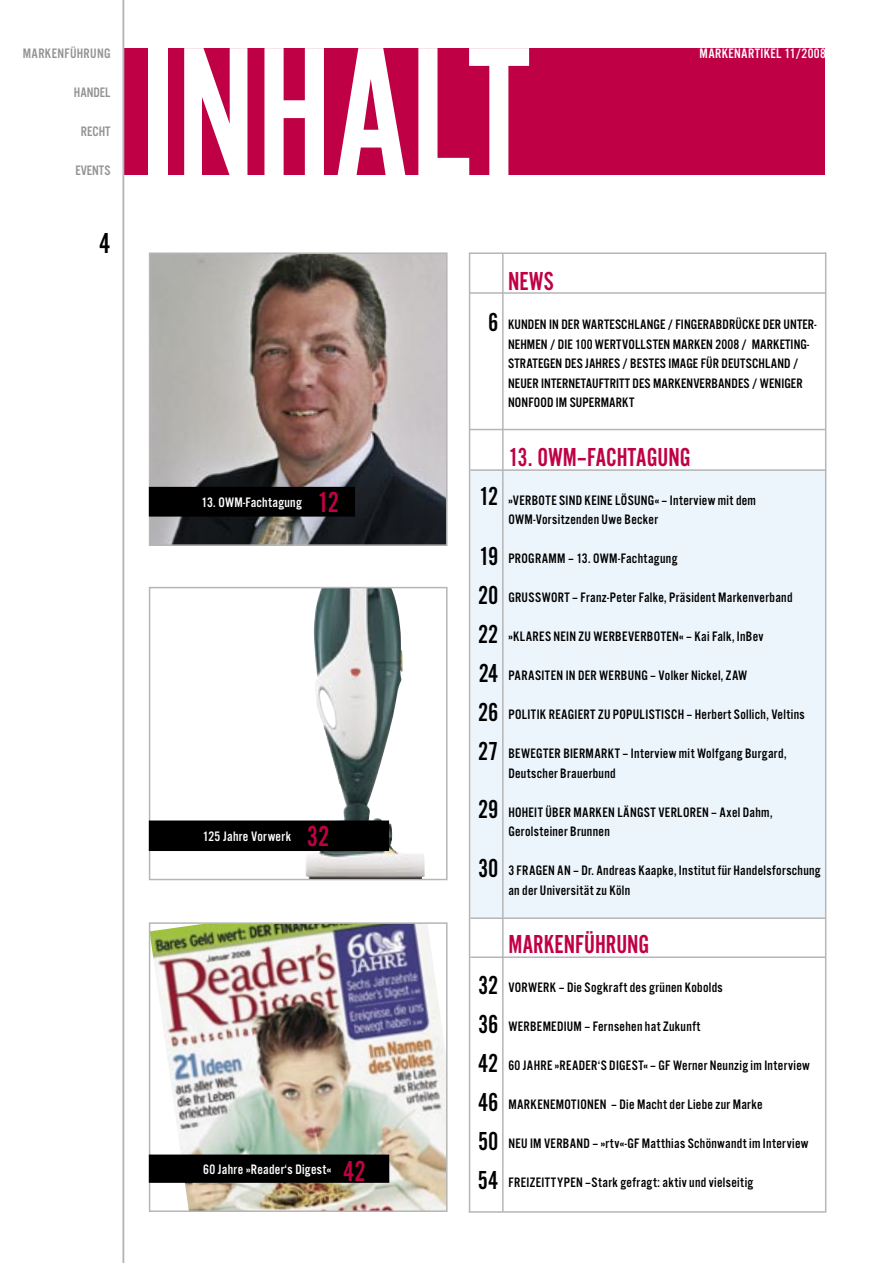
<style>
.page{position:relative;width:893px;height:1263px;background:#fff}
.page>*{position:absolute;margin:0;border:0;box-sizing:border-box;transform-origin:0 0}
.t1{font:191.1px "Alternate Got No 2 D";color:#fff}
.t2{font:30px "Alternate Got No 2 D";color:#000}
.t3{font:27px "Alternate Got No 2 D";color:#c00045}
.t4{font:27px/39px "Alternate Got No 2 D";color:#000;text-align:justify}
.t5{font:14.25px/19.5px "Alternate Got No 3 D";letter-spacing:.02em;color:#000}
.t6{font:14.25px "Alternate Got No 3 D";letter-spacing:.02em;color:#fff}
.t7{font:14.25px "Alternate Got No 3 D";letter-spacing:.01em;color:#939393}
.s1{font-family:"Alternate Got No 2 D";font-size:30px;color:#c00045}
</style>
<div class="page">
<div style="left:469px;top:469px;width:356px;height:449px;background:#edf5fc"></div>
<img style="left:152px;top:925px;width:293px;height:284px">
<div style="left:149px;top:922px;width:299px;height:290px;border:2px solid #b6b6b6"></div>
<img style="left:152px;top:255px;width:293px;height:288px">
<div style="left:149px;top:252px;width:299px;height:294px;border:2px solid #b6b6b6"></div>
<img style="left:305px;top:590px;width:120px;height:287px">
<div style="left:149px;top:587px;width:299px;height:293px;border:2px solid #b6b6b6"></div>
<div style="left:123px;top:48px;width:702px;height:127px;background:#c00045"></div>
<div style="left:149px;top:487px;width:206px;height:30px;background:#000"></div>
<hr style="left:470px;top:292px;width:356px;height:2px;background:#b6b6b6">
<hr style="left:470px;top:956px;width:356px;height:2px;background:#b6b6b6">
<hr style="left:470px;top:917px;width:356px;height:2px;background:#b6b6b6">
<hr style="left:469px;top:1211px;width:356px;height:2px;background:#b6b6b6">
<hr style="left:469px;top:252px;width:357px;height:2px;background:#b6b6b6">
<hr style="left:469px;top:253px;width:1px;height:959px;background:#b6b6b6">
<hr style="left:470px;top:429px;width:356px;height:1px;background:#b6b6b6">
<hr style="left:470px;top:469px;width:356px;height:2px;background:#b6b6b6">
<hr style="left:502px;top:253px;width:2px;height:959px;background:#b6b6b6">
<div style="left:149px;top:1154px;width:240px;height:29px;background:#000"></div>
<div style="left:149px;top:820px;width:240px;height:31px;background:#000"></div>
<hr style="left:123px;top:0;width:1px;height:1263px;background:#b6b6b6">
<hr style="left:825px;top:252px;width:1px;height:960px;background:#b6b6b6">
<p class="t7" style="left:23px;top:46px;width:89px">MARKENFÜHRUNG</p>
<p class="t7" style="left:74px;top:85px;width:38px">HANDEL</p>
<p class="t7" style="left:81px;top:124px;width:31px">RECHT</p>
<p class="t7" style="left:75px;top:163px;width:37px">EVENTS</p>
<h2 class="t2" style="left:99px;top:227px;width:13px">4</h2>
<h1 class="t1" style="left:139px;top:14px;width:392px">INHALT</h1>
<p class="t6" style="left:700px;top:46px;width:128px">MARKENARTIKEL 11/2008</p>
<p class="t6" style="left:201px;top:495px;width:139px">13. OWM-Fachtagung <span class="s1">12</span></p>
<p class="t6" style="left:203px;top:829px;width:128px">125 Jahre Vorwerk <span class="s1">32</span></p>
<p class="t6" style="left:203px;top:1162px;width:164px">60 Jahre »Reader‘s Digest« <span class="s1">42</span></p>
<h3 class="t4" style="left:488px;top:302px;width:12px">6</h3>
<h3 class="t3" style="left:508px;top:267px;width:47px">NEWS</h3>
<p class="t5" style="left:508px;top:315px;width:310px">KUNDEN IN DER WARTESCHLANGE / FINGERABDRÜCKE DER UNTER-NEHMEN / DIE 100 WERTVOLLSTEN MARKEN 2008 / MARKETING-STRATEGEN DES JAHRES / BESTES IMAGE FÜR DEUTSCHLAND / NEUER INTERNETAUFTRITT DES MARKENVERBANDES / WENIGER NONFOOD IM SUPERMARKT</p>
<h3 class="t4" style="left:479px;top:476px;width:21px">12</h3>
<h3 class="t4" style="left:478px;top:536px;width:22px">19<br>20<br>22<br>24<br>26<br>27</h3>
<h3 class="t4" style="left:478px;top:780px;width:22px;line-height:58.5px">29<br>30</h3>
<h3 class="t4" style="left:478px;top:965px;width:22px">32<br>36<br>42<br>46<br>50<br>54</h3>
<h3 class="t3" style="left:508px;top:443px;width:184px">13. OWM–FACHTAGUNG</h3>
<p class="t5" style="left:508px;top:490px;width:249px">»VERBOTE SIND KEINE LÖSUNG« – Interview mit dem<br>OWM-Vorsitzenden Uwe Becker</p>
<p class="t5" style="left:508px;top:549px;width:171px">PROGRAMM – 13. OWM-Fachtagung</p>
<p class="t5" style="left:508px;top:588px;width:286px">GRUSSWORT – Franz-Peter Falke, Präsident Markenverband</p>
<p class="t5" style="left:508px;top:627px;width:257px">»KLARES NEIN ZU WERBEVERBOTEN« – Kai Falk, InBev</p>
<p class="t5" style="left:508px;top:666px;width:240px">PARASITEN IN DER WERBUNG – Volker Nickel, ZAW</p>
<p class="t5" style="left:508px;top:705px;width:298px">POLITIK REAGIERT ZU POPULISTISCH – Herbert Sollich, Veltins</p>
<p class="t5" style="left:508px;top:744px;width:280px">BEWEGTER BIERMARKT – Interview mit Wolfgang Burgard,<br>Deutscher Brauerbund</p>
<p class="t5" style="left:508px;top:802px;width:266px">HOHEIT ÜBER MARKEN LÄNGST VERLOREN – Axel Dahm,<br>Gerolsteiner Brunnen</p>
<p class="t5" style="left:508px;top:861px;width:314px">3 FRAGEN AN – Dr. Andreas Kaapke, Institut für Handelsforschung an der Universität zu Köln</p>
<h3 class="t3" style="left:508px;top:930px;width:143px">MARKENFÜHRUNG</h3>
<p class="t5" style="left:508px;top:978px;width:216px">VORWERK – Die Sogkraft des grünen Kobolds</p>
<p class="t5" style="left:508px;top:1017px;width:194px">WERBEMEDIUM – Fernsehen hat Zukunft</p>
<p class="t5" style="left:508px;top:1056px;width:303px">60 JAHRE »READER‘S DIGEST« – GF Werner Neunzig im Interview</p>
<p class="t5" style="left:508px;top:1095px;width:256px">MARKENEMOTIONEN – Die Macht der Liebe zur Marke</p>
<p class="t5" style="left:508px;top:1134px;width:302px">NEU IM VERBAND – »rtv«-GF Matthias Schönwandt im Interview</p>
<p class="t5" style="left:508px;top:1173px;width:246px">FREIZEITTYPEN –Stark gefragt: aktiv und vielseitig</p>
</div>
